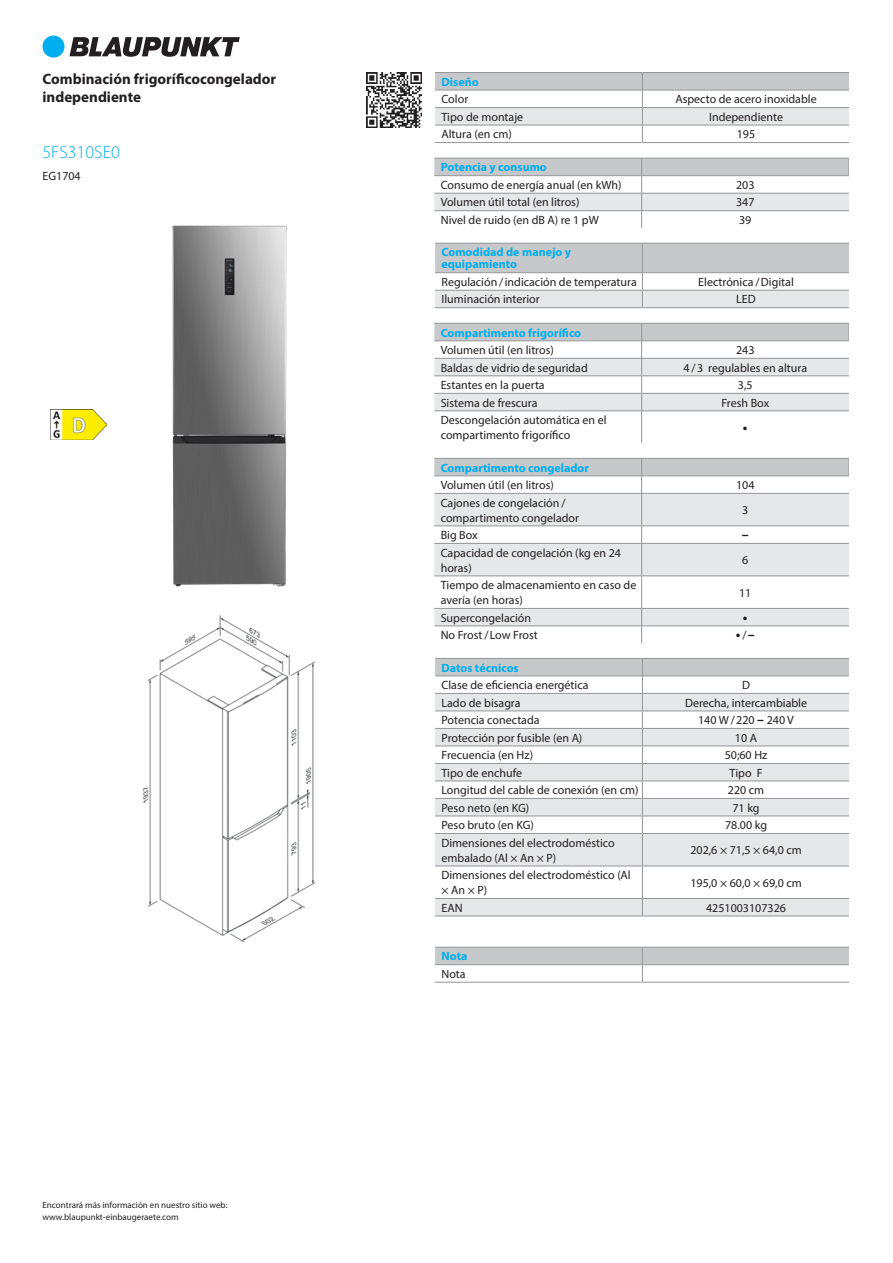
<style>
.page{position:relative;width:893px;height:1263px;background:#fff}
.page>*{position:absolute;margin:0;border:0;box-sizing:border-box;transform-origin:0 0}
.Merkmalsfolge-Modell{font:300 18px "Myriad Pro";color:#00aeef}
.Merkmalsfolge-Produu{font:700 15px/18px "Myriad Pro";color:#231f20}
.Metadata-Wert{font:700 13.8px "Myriad Pro";color:#231f20}
.Metadata{font:12px/15px "Myriad Pro";color:#231f20}
.Metadata-Wert-2{font:12px "Myriad Pro";color:#231f20}
.Kopf{font:700 12px/12px "Myriad Pro";color:#00aeef}
.Merkmalsfolge-Nummer{font:12px "Myriad Pro";color:#231f20}
.Absatz_erster{font:9px "Myriad Pro";color:#231f20}
.Absatz_letzter{font:9px "Myriad Pro";color:#231f20}
.s1{font-weight:400;font-size:12px}
.s2{font-weight:700;font-size:13.8px}
</style>
<div class="page">
<img style="left:143px;top:615px;width:173px;height:328px">
<img style="left:106px;top:225px;width:181px;height:362px">
<img style="left:51px;top:409px;width:55px;height:31px">
<img style="left:366px;top:72px;width:56px;height:56px">
<hr style="left:435px;top:72px;width:207px;height:1px;background:#939598">
<hr style="left:642px;top:72px;width:208px;height:1px;background:#939598">
<svg style="left:434px;top:73px;width:415px;height:70px"></svg>
<svg style="left:434px;top:158px;width:415px;height:70px"></svg>
<svg style="left:434px;top:243px;width:415px;height:66px"></svg>
<hr style="left:642px;top:272px;width:208px;height:1px;background:#939598">
<svg style="left:434px;top:323px;width:415px;height:120px"></svg>
<hr style="left:434px;top:410px;width:208px;height:1px;background:#939598">
<hr style="left:642px;top:410px;width:207px;height:1px;background:#939598">
<hr style="left:641px;top:411px;width:1px;height:32px;background:#939598">
<svg style="left:434px;top:494px;width:415px;height:132px;fill:#e6e7e9"></svg>
<svg style="left:434px;top:458px;width:415px;height:35px"></svg>
<hr style="left:434px;top:493px;width:208px;height:1px;background:#939598">
<hr style="left:642px;top:493px;width:207px;height:1px;background:#939598">
<hr style="left:641px;top:494px;width:1px;height:32px;background:#939598">
<hr style="left:434px;top:526px;width:208px;height:1px;background:#939598">
<hr style="left:642px;top:526px;width:207px;height:1px;background:#939598">
<svg style="left:641px;top:526px;width:1px;height:17px"></svg>
<hr style="left:434px;top:543px;width:208px;height:1px;background:#939598">
<hr style="left:642px;top:543px;width:207px;height:1px;background:#939598">
<hr style="left:641px;top:544px;width:1px;height:32px;background:#939598">
<hr style="left:434px;top:576px;width:208px;height:1px;background:#939598">
<hr style="left:642px;top:576px;width:207px;height:1px;background:#939598">
<hr style="left:641px;top:576px;width:1px;height:32px;background:#939598">
<hr style="left:434px;top:608px;width:208px;height:1px;background:#939598">
<hr style="left:642px;top:608px;width:207px;height:1px;background:#939598">
<hr style="left:434px;top:626px;width:208px;height:1px;background:#939598">
<hr style="left:642px;top:626px;width:207px;height:1px;background:#939598">
<svg style="left:641px;top:609px;width:1px;height:34px"></svg>
<svg style="left:435px;top:834px;width:414px;height:82px;fill:#e6e7e9"></svg>
<hr style="left:435px;top:833px;width:207px;height:1px;background:#939598">
<hr style="left:642px;top:833px;width:208px;height:1px;background:#939598">
<hr style="left:642px;top:834px;width:1px;height:32px;background:#939598">
<hr style="left:435px;top:866px;width:207px;height:1px;background:#939598">
<hr style="left:642px;top:866px;width:208px;height:1px;background:#939598">
<hr style="left:642px;top:866px;width:1px;height:32px;background:#939598">
<hr style="left:435px;top:898px;width:207px;height:1px;background:#939598">
<hr style="left:642px;top:898px;width:208px;height:1px;background:#939598">
<hr style="left:434px;top:916px;width:208px;height:1px;background:#939598">
<hr style="left:642px;top:916px;width:208px;height:1px;background:#939598">
<svg style="left:642px;top:899px;width:1px;height:18px"></svg>
<svg style="left:435px;top:658px;width:414px;height:175px"></svg>
<hr style="left:642px;top:676px;width:208px;height:1px;background:#939598">
<svg style="left:434px;top:947px;width:415px;height:36px"></svg>
<div style="left:43px;top:36px;width:22px;height:22px;background:#00aeef;border-radius:50%"></div>
<svg style="left:69px;top:37px;width:171px;height:20px"></svg>
<hr style="left:849px;top:72px;width:3px;height:1130px;background:#fff">
<p class="Merkmalsfolge-Produu" style="left:43px;top:69px;width:235px">Combinación frigoríficocongelador independiente</p>
<p class="Merkmalsfolge-Modell" style="left:43px;top:141px;width:79px">5FS310SE0</p>
<p class="Merkmalsfolge-Nummer" style="left:43px;top:169px;width:40px">EG1704</p>
<p class="Absatz_erster" style="left:43px;top:1200px;width:187px">Encontrará más información en nuestro sitio web:</p>
<p class="Absatz_letzter" style="left:43px;top:1212px;width:138px">www.blaupunkt-einbaugeraete.com</p>
<p class="Kopf" style="left:441px;top:75px;width:39px">Diseño</p>
<p class="Metadata" style="left:441px;top:92px;width:28px">Color</p>
<p class="Metadata-Wert-2" style="left:675px;top:92px;width:143px">Aspecto de acero inoxidable</p>
<p class="Metadata" style="left:441px;top:109px;width:83px">Tipo de montaje</p>
<p class="Metadata-Wert-2" style="left:709px;top:109px;width:76px">Independiente</p>
<p class="Metadata" style="left:441px;top:127px;width:72px">Altura (en cm)</p>
<p class="Metadata-Wert-2" style="left:737px;top:127px;width:20px">195</p>
<p class="Kopf" style="left:441px;top:161px;width:108px">Potencia y consumo</p>
<p class="Metadata" style="left:441px;top:177px;width:182px">Consumo de energía anual (en kWh)</p>
<p class="Metadata-Wert-2" style="left:736px;top:177px;width:20px">203</p>
<p class="Metadata" style="left:441px;top:195px;width:140px">Volumen útil total (en litros)</p>
<p class="Metadata-Wert-2" style="left:736px;top:195px;width:20px">347</p>
<p class="Metadata" style="left:441px;top:212px;width:160px">Nivel de ruido (en dB A) re 1 pW</p>
<p class="Metadata-Wert-2" style="left:739px;top:212px;width:14px">39</p>
<p class="Kopf" style="left:441px;top:246px;width:131px">Comodidad de manejo y equipamiento</p>
<p class="Metadata" style="left:441px;top:274px;width:197px">Regulación / indicación de temperatura</p>
<p class="Metadata-Wert-2" style="left:698px;top:274px;width:97px">Electrónica / Digital</p>
<p class="Metadata" style="left:441px;top:292px;width:100px">Iluminación interior</p>
<p class="Metadata-Wert-2" style="left:736px;top:292px;width:21px">LED</p>
<p class="Kopf" style="left:441px;top:326px;width:142px">Compartimento frigorífico</p>
<p class="Metadata" style="left:441px;top:342px;width:115px">Volumen útil (en litros)</p>
<p class="Metadata-Wert-2" style="left:736px;top:343px;width:20px">243</p>
<p class="Metadata" style="left:441px;top:360px;width:149px">Baldas de vidrio de seguridad</p>
<p class="Metadata-Wert-2" style="left:683px;top:360px;width:125px">4 / 3 regulables en altura</p>
<p class="Metadata" style="left:441px;top:377px;width:106px">Estantes en la puerta</p>
<p class="Metadata-Wert-2" style="left:738px;top:378px;width:16px">3,5</p>
<p class="Metadata" style="left:441px;top:395px;width:98px">Sistema de frescura</p>
<p class="Metadata-Wert-2" style="left:721px;top:395px;width:49px">Fresh Box</p>
<p class="Metadata" style="left:441px;top:412px;width:167px">Descongelación automática en el compartimento frigorífico</p>
<p class="Metadata-Wert" style="left:743px;top:418px;width:6px">•</p>
<p class="Kopf" style="left:441px;top:461px;width:150px">Compartimento congelador</p>
<p class="Metadata" style="left:441px;top:477px;width:115px">Volumen útil (en litros)</p>
<p class="Metadata-Wert-2" style="left:736px;top:478px;width:20px">104</p>
<p class="Metadata" style="left:441px;top:495px;width:140px">Cajones de congelación / compartimento congelador</p>
<p class="Metadata-Wert-2" style="left:742px;top:503px;width:8px">3</p>
<p class="Metadata" style="left:441px;top:527px;width:39px">Big Box</p>
<p class="Metadata-Wert" style="left:742px;top:525px;width:8px">–</p>
<p class="Metadata" style="left:441px;top:545px;width:182px">Capacidad de congelación (kg en 24 horas)</p>
<p class="Metadata-Wert-2" style="left:742px;top:553px;width:8px">6</p>
<p class="Metadata" style="left:441px;top:577px;width:197px">Tiempo de almacenamiento en caso de avería (en horas)</p>
<p class="Metadata-Wert-2" style="left:739px;top:585px;width:14px">11</p>
<p class="Metadata" style="left:441px;top:610px;width:92px">Supercongelación</p>
<p class="Metadata-Wert" style="left:743px;top:608px;width:6px">•</p>
<p class="Metadata" style="left:441px;top:627px;width:99px">No Frost / Low Frost</p>
<p class="Metadata-Wert" style="left:736px;top:625px;width:20px">• <span class="s1">/</span> –</p>
<p class="Kopf" style="left:441px;top:661px;width:79px">Datos técnicos</p>
<p class="Metadata" style="left:441px;top:677px;width:149px">Clase de eficiencia energética</p>
<p class="Metadata-Wert-2" style="left:742px;top:678px;width:9px">D</p>
<p class="Metadata" style="left:441px;top:695px;width:81px">Lado de bisagra</p>
<p class="Metadata-Wert-2" style="left:685px;top:695px;width:124px">Derecha, intercambiable</p>
<p class="Metadata" style="left:441px;top:712px;width:100px">Potencia conectada</p>
<p class="Metadata-Wert-2" style="left:698px;top:713px;width:97px">140 W / 220 <span class="s2">–</span> 240 V</p>
<p class="Metadata" style="left:441px;top:730px;width:142px">Protección por fusible (en A)</p>
<p class="Metadata-Wert-2" style="left:735px;top:730px;width:24px">10 A</p>
<p class="Metadata" style="left:441px;top:747px;width:93px">Frecuencia (en Hz)</p>
<p class="Metadata-Wert-2" style="left:725px;top:748px;width:44px">50;60 Hz</p>
<p class="Metadata" style="left:441px;top:765px;width:82px">Tipo de enchufe</p>
<p class="Metadata-Wert-2" style="left:730px;top:765px;width:34px">Tipo F</p>
<p class="Metadata" style="left:441px;top:782px;width:199px">Longitud del cable de conexión (en cm)</p>
<p class="Metadata-Wert-2" style="left:728px;top:783px;width:38px">220 cm</p>
<p class="Metadata" style="left:441px;top:800px;width:89px">Peso neto (en KG)</p>
<p class="Metadata-Wert-2" style="left:732px;top:800px;width:29px">71 kg</p>
<p class="Metadata" style="left:441px;top:817px;width:94px">Peso bruto (en KG)</p>
<p class="Metadata-Wert-2" style="left:725px;top:818px;width:43px">78.00 kg</p>
<p class="Metadata" style="left:441px;top:835px;width:175px">Dimensiones del electrodoméstico embalado (Al × An × P)</p>
<p class="Metadata-Wert-2" style="left:690px;top:843px;width:113px">202,6 × 71,5 × 64,0 cm</p>
<p class="Metadata" style="left:441px;top:867px;width:191px">Dimensiones del electrodoméstico (Al × An × P)</p>
<p class="Metadata-Wert-2" style="left:690px;top:875px;width:113px">195,0 × 60,0 × 69,0 cm</p>
<p class="Metadata" style="left:441px;top:900px;width:23px">EAN</p>
<p class="Metadata-Wert-2" style="left:706px;top:900px;width:82px">4251003107326</p>
<p class="Kopf" style="left:441px;top:950px;width:27px">Nota</p>
<p class="Metadata" style="left:441px;top:966px;width:26px">Nota</p>
</div>
